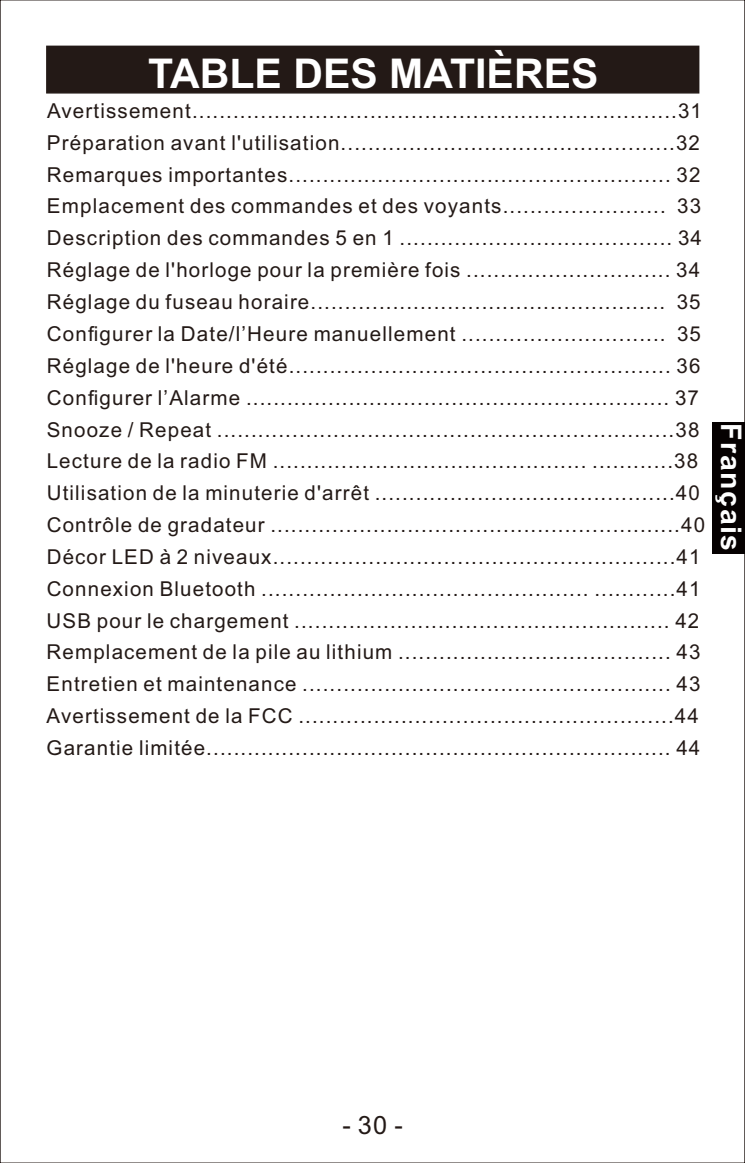
<style>
.page{position:relative;width:745px;height:1163px;background:#fff}
.page>*{position:absolute;margin:0;border:0;box-sizing:border-box;transform-origin:0 0}
.t1{font:700 41px "Arial";color:#fff}
.t2{font:700 28.5px "Arial";letter-spacing:.055em;color:#fff}
.t3{font:25.25px "Arial";color:#231916}
.t4{font:20.5px/31.8px "Arial";letter-spacing:.055em;color:#231916}
</style>
<div class="page">
<div style="left:46px;top:45px;width:653px;height:49px;background:#231916"></div>
<div style="left:711px;top:422px;width:33px;height:131px;background:#060101"></div>
<h1 class="t1" style="left:148px;top:58px;width:451px">TABLE DES MATIÈRES</h1>
<p class="t4" style="left:47px;top:97px;width:659px">Avertissement.......................................................................31<br>Préparation avant l'utilisation.................................................32<br>Remarques importantes........................................................ 32<br>Emplacement des commandes et des voyants........................ 33<br>Description des commandes 5 en 1 ........................................ 34<br>Réglage de l'horloge pour la première fois .............................. 34<br>Réglage du fuseau horaire.................................................... 35<br>Configurer la Date/l’Heure manuellement .............................. 35<br>Réglage de l'heure d'été........................................................ 36<br>Configurer l’Alarme .............................................................. 37<br>Snooze / Repeat ...................................................................38<br>Lecture de la radio FM .............................................. ............38<br>Utilisation de la minuterie d'arrêt ............................................40<br>Contrôle de gradateur ............................................................40<br>Décor LED à 2 niveaux...........................................................41<br>Connexion Bluetooth ................................................ ............41<br>USB pour le chargement ....................................................... 42<br>Remplacement de la pile au lithium ........................................ 43<br>Entretien et maintenance ...................................................... 43<br>Avertissement de la FCC .......................................................44<br>Garantie limitée.................................................................... 44</p>
<h2 class="t2" style="left:741px;top:423px;width:130px;rotate:90deg">Français</h2>
<p class="t3" style="left:342px;top:1115px;width:62px">- 30 -</p>
</div>
